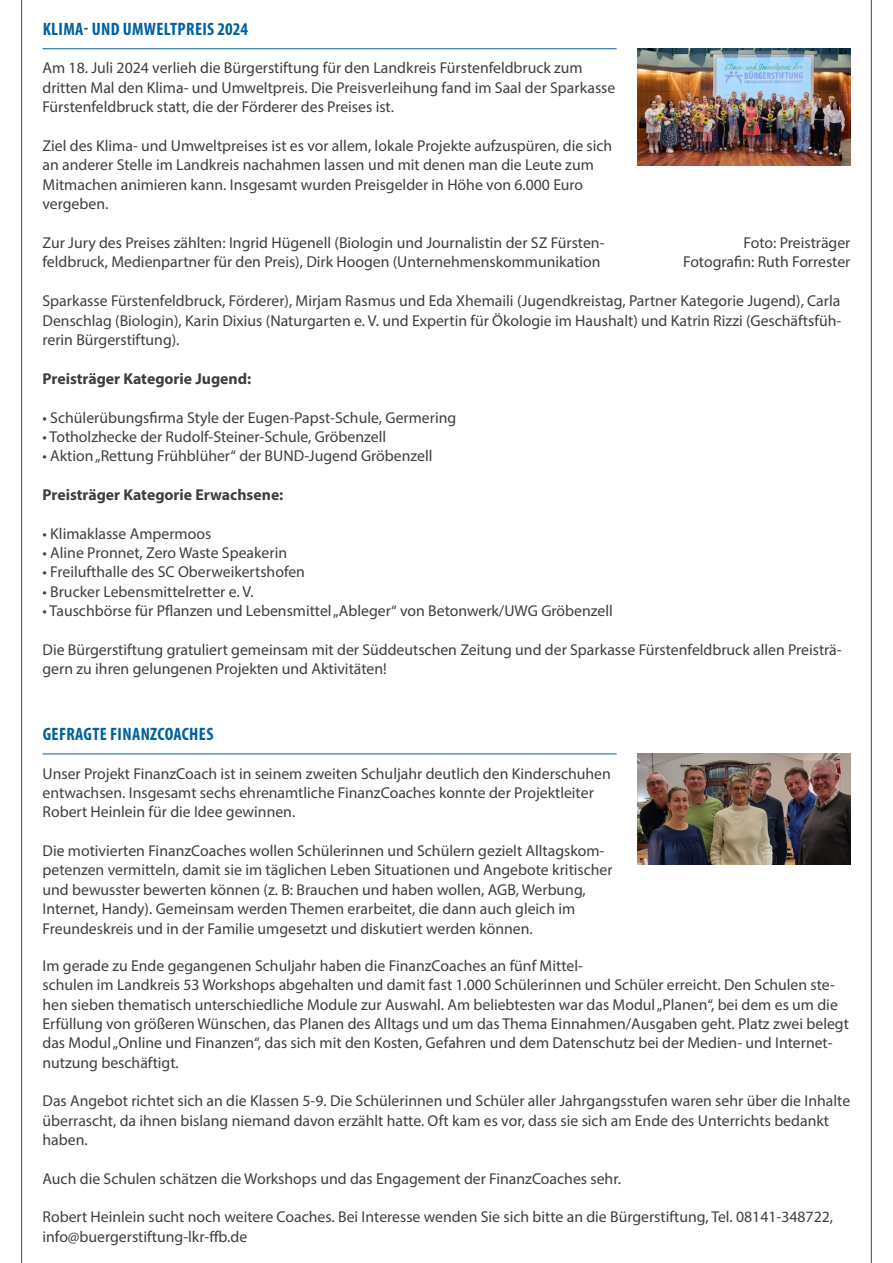
<style>
.page{position:relative;width:893px;height:1263px;background:#fff}
.page>*{position:absolute;margin:0;border:0;box-sizing:border-box;transform-origin:0 0}
.t1{font:700 condensed 18px "Myriad Pro";letter-spacing:.02em;color:#0061a1}
.t2{font:15.75px/19.4px "Myriad Pro";color:#3e3d40}
.t3{font:700 15.75px "Myriad Pro";color:#3e3d40}
</style>
<div class="page">
<hr style="left:21px;top:0;width:1px;height:1263px;background:#0061a1">
<hr style="left:871px;top:0;width:1px;height:1263px;background:#0061a1">
<hr style="left:43px;top:48px;width:574px;height:1px;background:#0061a1">
<img style="left:638px;top:48px;width:212px;height:117px">
<hr style="left:43px;top:753px;width:574px;height:1px;background:#0061a1">
<img style="left:638px;top:753px;width:212px;height:111px">
<p class="t1" style="left:43px;top:18px;width:207px">KLIMA- UND UMWELTPREIS 2024</p>
<p class="t2" style="left:43px;top:58px;width:574px">Am 18. Juli 2024 verlieh die Bürgerstiftung für den Landkreis Fürstenfeldbruck zum dritten Mal den Klima- und Umweltpreis. Die Preisverleihung fand im Saal der Sparkasse<br>Fürstenfeldbruck statt, die der Förderer des Preises ist.</p>
<p class="t2" style="left:43px;top:136px;width:571px">Ziel des Klima- und Umweltpreises ist es vor allem, lokale Projekte aufzuspüren, die sich an anderer Stelle im Landkreis nachahmen lassen und mit denen man die Leute zum Mitmachen animieren kann. Insgesamt wurden Preisgelder in Höhe von 6.000 Euro vergeben.</p>
<p class="t2" style="left:43px;top:232px;width:563px">Zur Jury des Preises zählten: Ingrid Hügenell (Biologin und Journalistin der SZ Fürsten&shy;feldbruck, Medienpartner für den Preis), Dirk Hoogen (Unternehmenskommunikation</p>
<p class="t2" style="left:43px;top:291px;width:800px;text-align:justify">Sparkasse Fürstenfeldbruck, Förderer), Mirjam Rasmus und Eda Xhemaili (Jugendkreistag, Partner Kategorie Jugend), Carla Denschlag (Biologin), Karin Dixius (Naturgarten e. V. und Expertin für Ökologie im Haushalt) und Katrin Rizzi (Geschäftsfüh&shy;rerin Bürgerstiftung).</p>
<p class="t3" style="left:43px;top:368px;width:210px">Preisträger Kategorie Jugend:</p>
<p class="t2" style="left:43px;top:407px;width:415px">• Schülerübungsfirma Style der Eugen-Papst-Schule, Germering</p>
<p class="t2" style="left:43px;top:427px;width:345px">• Totholzhecke der Rudolf-Steiner-Schule, Gröbenzell</p>
<p class="t2" style="left:43px;top:446px;width:391px">• Aktion „Rettung Frühblüher“ der BUND-Jugend Gröbenzell</p>
<p class="t3" style="left:43px;top:484px;width:242px">Preisträger Kategorie Erwachsene:</p>
<p class="t2" style="left:43px;top:523px;width:170px">• Klimaklasse Ampermoos</p>
<p class="t2" style="left:43px;top:543px;width:246px">• Aline Pronnet, Zero Waste Speakerin</p>
<p class="t2" style="left:43px;top:562px;width:264px">• Freilufthalle des SC Oberweikertshofen</p>
<p class="t2" style="left:43px;top:582px;width:213px">• Brucker Lebensmittelretter e. V.</p>
<p class="t2" style="left:43px;top:601px;width:572px">• Tauschbörse für Pflanzen und Lebensmittel „Ableger“ von Betonwerk/UWG Gröbenzell</p>
<p class="t2" style="left:43px;top:640px;width:801px">Die Bürgerstiftung gratuliert gemeinsam mit der Süddeutschen Zeitung und der Sparkasse Fürstenfeldbruck allen Preisträ&shy;gern zu ihren gelungenen Projekten und Aktivitäten!</p>
<p class="t2" style="left:683px;top:232px;width:169px;text-align:right">Foto: Preisträger<br>Fotografin: Ruth Forrester</p>
<p class="t1" style="left:43px;top:723px;width:172px">GEFRAGTE FINANZCOACHES</p>
<p class="t2" style="left:43px;top:763px;width:570px">Unser Projekt FinanzCoach ist in seinem zweiten Schuljahr deutlich den Kinderschuhen entwachsen. Insgesamt sechs ehrenamtliche FinanzCoaches konnte der Projektleiter<br>Robert Heinlein für die Idee gewinnen.</p>
<p class="t2" style="left:43px;top:841px;width:572px">Die motivierten FinanzCoaches wollen Schülerinnen und Schülern gezielt Alltagskom&shy;petenzen vermitteln, damit sie im täglichen Leben Situationen und Angebote kritischer und bewusster bewerten können (z. B: Brauchen und haben wollen, AGB, Werbung, Internet, Handy). Gemeinsam werden Themen erarbeitet, die dann auch gleich im Freundeskreis und in der Familie umgesetzt und diskutiert werden können.</p>
<p class="t2" style="left:43px;top:955px;width:808px">Im gerade zu Ende gegangenen Schuljahr haben die FinanzCoaches an fünf Mittel-<br>schulen im Landkreis 53 Workshops abgehalten und damit fast 1.000 Schülerinnen und Schüler erreicht. Den Schulen ste&shy;hen sieben thematisch unterschiedliche Module zur Auswahl. Am beliebtesten war das Modul „Planen“, bei dem es um die Erfüllung von größeren Wünschen, das Planen des Alltags und um das Thema Einnahmen/Ausgaben geht. Platz zwei belegt das Modul „Online und Finanzen“, das sich mit den Kosten, Gefahren und dem Datenschutz bei der Medien- und Internet&shy;nutzung beschäftigt.</p>
<p class="t2" style="left:43px;top:1091px;width:809px">Das Angebot richtet sich an die Klassen 5-9. Die Schülerinnen und Schüler aller Jahrgangsstufen waren sehr über die Inhalte überrascht, da ihnen bislang niemand davon erzählt hatte. Oft kam es vor, dass sie sich am Ende des Unterrichts bedankt haben.</p>
<p class="t2" style="left:43px;top:1168px;width:580px">Auch die Schulen schätzen die Workshops und das Engagement der FinanzCoaches sehr.</p>
<p class="t2" style="left:43px;top:1207px;width:792px">Robert Heinlein sucht noch weitere Coaches. Bei Interesse wenden Sie sich bitte an die Bürgerstiftung, Tel. 08141-348722, info@buergerstiftung-lkr-ffb.de</p>
</div>
